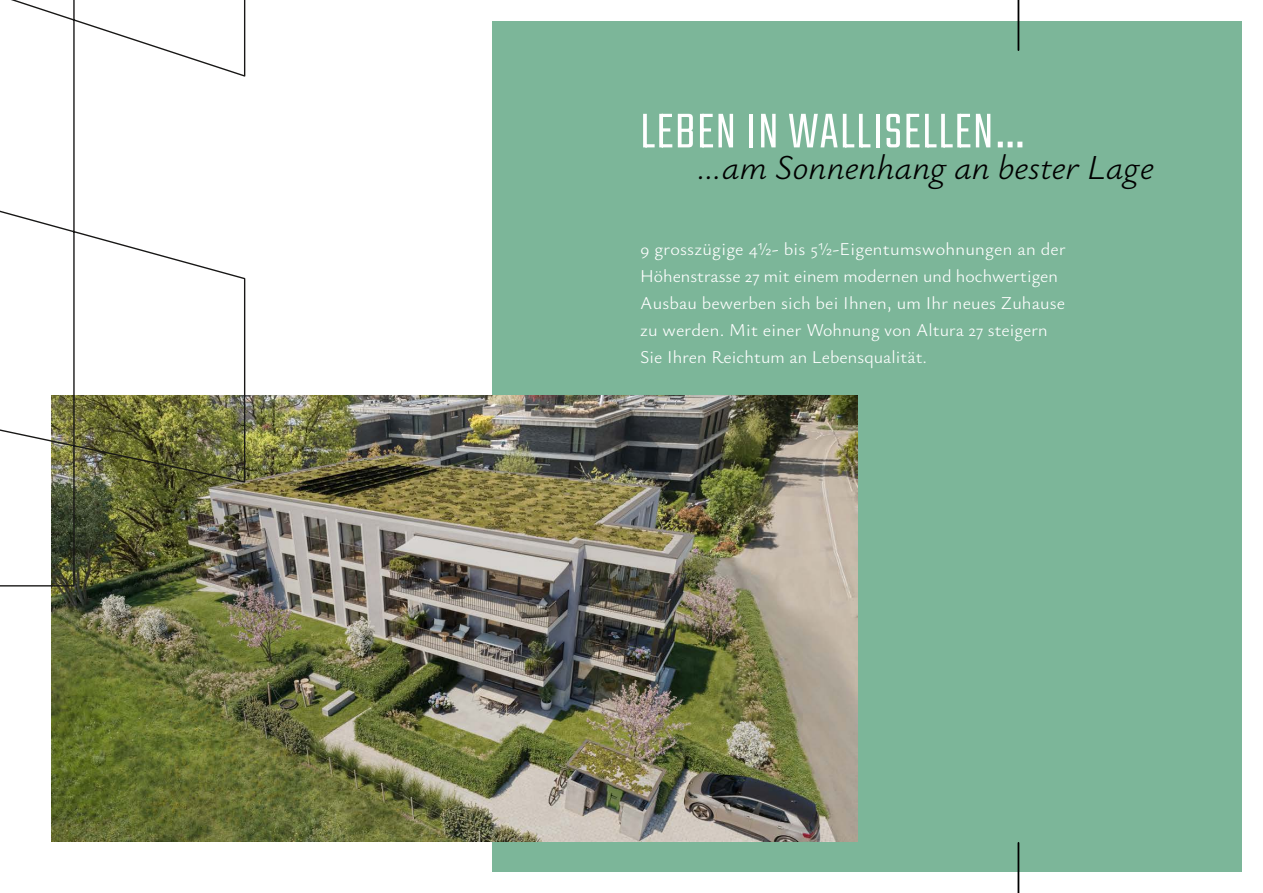
<style>
.page{position:relative;width:1263px;height:893px;background:#fff}
.page>*{position:absolute;margin:0;border:0;box-sizing:border-box;transform-origin:0 0}
.t1{font:300 54px "Teko";letter-spacing:.025em;color:#fff}
.t2{font:italic 700 34.95px "Ysabeau Office";color:#000}
.t3{font:300 18px/27px "Ysabeau";letter-spacing:.005em;color:#fff}
</style>
<div class="page">
<div style="left:492px;top:21px;width:750px;height:851px;background:#7cb699"></div>
<hr style="left:1017px;top:843px;width:2px;height:50px;background:#000">
<hr style="left:1017px;top:0;width:2px;height:50px;background:#000">
<img style="left:51px;top:395px;width:807px;height:447px">
<svg style="left:0;top:0;width:246px;height:680px"></svg>
<h1 class="t1" style="left:640px;top:102px;width:383px">LEBEN IN WALLISELLEN…</h1>
<h2 class="t2" style="left:697px;top:142px;width:458px">…am Sonnenhang an bester Lage</h2>
<p class="t3" style="left:640px;top:235px;width:427px">9 grosszügige 4½- bis 5½-Eigentumswohnungen an der Höhenstrasse 27 mit einem modernen und hochwertigen Ausbau bewerben sich bei Ihnen, um Ihr neues Zuhause zu werden. Mit einer Wohnung von Altura 27 steigern Sie Ihren Reichtum an Lebensqualität.</p>
</div>
